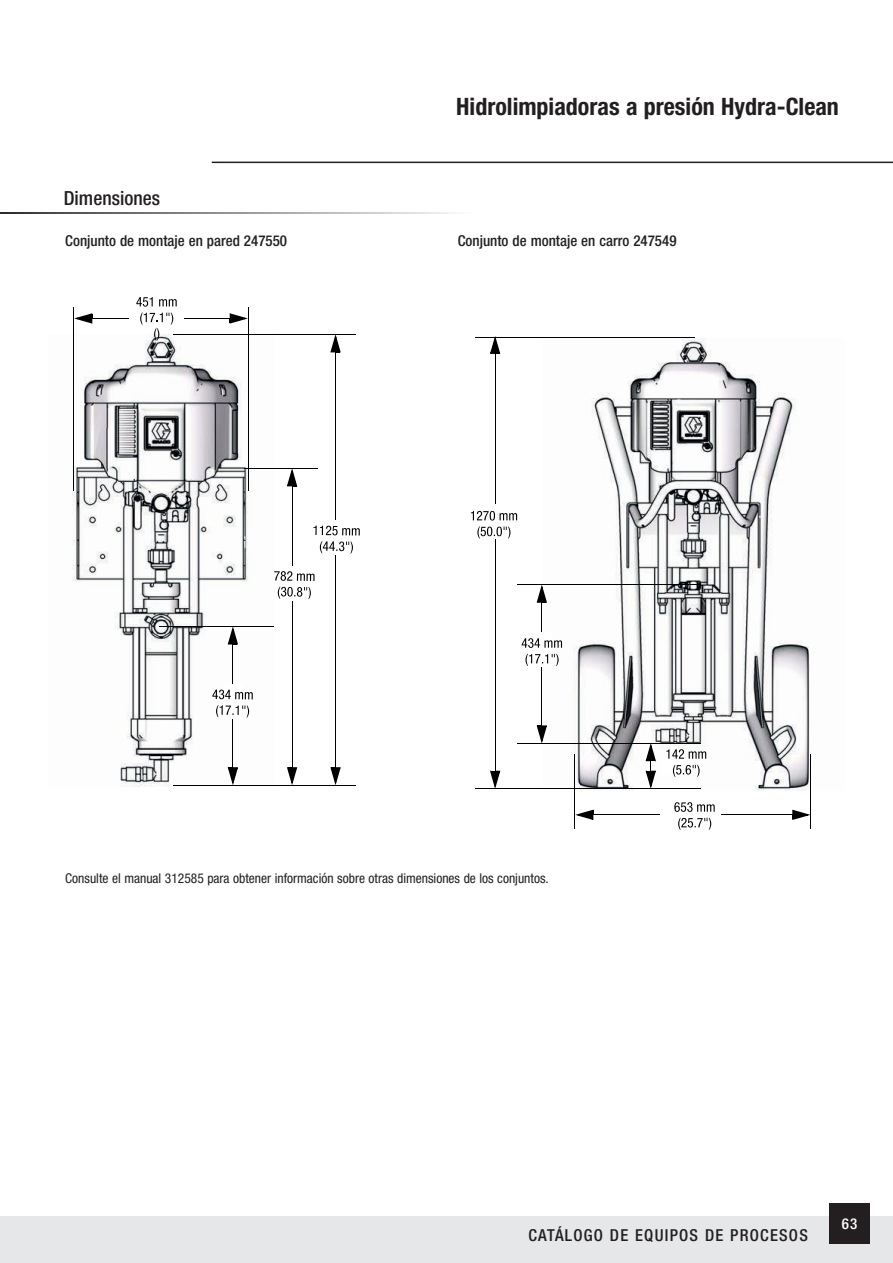
<style>
.page{position:relative;width:893px;height:1263px;background:#fff}
.page>*{position:absolute;margin:0;border:0;box-sizing:border-box;transform-origin:0 0}
.t1{font:700 condensed 24px "Helvetica Neue LT Std";color:#231f20}
.t2{font:500 condensed 19.5px "Helvetica Neue LT Std";color:#231f20}
.t3{font:500 condensed 16.5px "Helvetica Neue LT Std";letter-spacing:.075em;color:#231f20}
.t4{font:500 condensed 15px "Helvetica Neue LT Std";color:#231f20}
.t5{font:500 condensed 15px "Helvetica Neue LT Std";color:#fff}
.t6{font:condensed 13.5px "Helvetica Neue LT Std";color:#231f20}
</style>
<div class="page">
<div style="left:0;top:1216px;width:893px;height:47px;background:#e6e7e9"></div>
<div style="left:829px;top:1203px;width:41px;height:41px;background:#231f20"></div>
<hr style="left:212px;top:162px;width:681px;height:1px;background:#231f20">
<img style="left:72px;top:340px;width:181px;height:446px">
<img style="left:552px;top:338px;width:258px;height:452px">
<svg style="left:490px;top:336px;width:10px;height:18px"></svg>
<svg style="left:490px;top:771px;width:10px;height:17px"></svg>
<hr style="left:495px;top:354px;width:1px;height:417px;background:#000002">
<hr style="left:245px;top:468px;width:72px;height:1px;background:#000002">
<hr style="left:174px;top:785px;width:182px;height:1px;background:#000002">
<hr style="left:475px;top:788px;width:226px;height:1px;background:#000002">
<svg style="left:287px;top:469px;width:10px;height:17px"></svg>
<svg style="left:287px;top:767px;width:10px;height:18px"></svg>
<hr style="left:292px;top:486px;width:1px;height:281px;background:#000002">
<svg style="left:228px;top:627px;width:10px;height:17px"></svg>
<svg style="left:228px;top:767px;width:10px;height:18px"></svg>
<hr style="left:232px;top:644px;width:1px;height:123px;background:#000002">
<hr style="left:475px;top:337px;width:219px;height:1px;background:#000002">
<hr style="left:173px;top:334px;width:183px;height:1px;background:#000002">
<svg style="left:330px;top:335px;width:11px;height:17px"></svg>
<svg style="left:330px;top:767px;width:11px;height:18px"></svg>
<hr style="left:335px;top:352px;width:1px;height:415px;background:#000002">
<div style="left:327px;top:521px;width:19px;height:34px;background:#fff"></div>
<hr style="left:159px;top:626px;width:115px;height:1px;background:#000002">
<hr style="left:73px;top:307px;width:1px;height:183px;background:#000002">
<hr style="left:248px;top:307px;width:1px;height:183px;background:#000002">
<svg style="left:74px;top:313px;width:18px;height:11px"></svg>
<svg style="left:230px;top:313px;width:18px;height:11px"></svg>
<hr style="left:92px;top:318px;width:138px;height:1px;background:#000002">
<div style="left:129px;top:313px;width:54px;height:15px;background:#fff"></div>
<svg style="left:136px;top:297px;width:17px;height:10px"></svg>
<svg style="left:159px;top:299px;width:18px;height:7px"></svg>
<svg style="left:140px;top:313px;width:34px;height:27px"></svg>
<hr style="left:574px;top:754px;width:1px;height:75px;background:#000002">
<hr style="left:810px;top:754px;width:1px;height:75px;background:#000002">
<svg style="left:575px;top:810px;width:18px;height:10px"></svg>
<svg style="left:792px;top:810px;width:18px;height:10px"></svg>
<hr style="left:593px;top:814px;width:199px;height:1px;background:#000002">
<svg style="left:537px;top:585px;width:10px;height:18px"></svg>
<svg style="left:537px;top:725px;width:10px;height:18px"></svg>
<hr style="left:541px;top:602px;width:1px;height:123px;background:#000002">
<hr style="left:518px;top:743px;width:182px;height:1px;background:#000002">
<hr style="left:518px;top:584px;width:182px;height:1px;background:#000002">
<svg style="left:646px;top:744px;width:10px;height:44px"></svg>
<div style="left:660px;top:760px;width:23px;height:14px;background:#fff"></div>
<svg style="left:313px;top:525px;width:47px;height:10px"></svg>
<svg style="left:320px;top:541px;width:33px;height:12px"></svg>
<div style="left:285px;top:566px;width:19px;height:35px;background:#fff"></div>
<svg style="left:274px;top:571px;width:41px;height:10px"></svg>
<svg style="left:278px;top:587px;width:33px;height:12px"></svg>
<div style="left:223px;top:684px;width:19px;height:35px;background:#fff"></div>
<svg style="left:212px;top:689px;width:41px;height:10px"></svg>
<svg style="left:216px;top:705px;width:33px;height:12px"></svg>
<div style="left:486px;top:504px;width:19px;height:35px;background:#fff"></div>
<svg style="left:471px;top:511px;width:46px;height:27px"></svg>
<svg style="left:666px;top:749px;width:40px;height:10px"></svg>
<svg style="left:673px;top:765px;width:27px;height:12px"></svg>
<div style="left:533px;top:632px;width:19px;height:35px;background:#fff"></div>
<svg style="left:522px;top:638px;width:40px;height:10px"></svg>
<svg style="left:525px;top:654px;width:34px;height:12px"></svg>
<div style="left:660px;top:798px;width:61px;height:35px;background:#fff"></div>
<svg style="left:674px;top:802px;width:41px;height:10px"></svg>
<svg style="left:678px;top:818px;width:33px;height:12px"></svg>
<svg style="left:0;top:213px;width:455px;height:1px"></svg>
<h2 class="t2" style="left:64px;top:187px;width:98px">Dimensiones</h2>
<h1 class="t1" style="left:456px;top:92px;width:384px">Hidrolimpiadoras a presión Hydra-Clean</h1>
<p class="t4" style="left:65px;top:232px;width:223px">Conjunto de montaje en pared 247550</p>
<p class="t4" style="left:458px;top:232px;width:220px">Conjunto de montaje en carro 247549</p>
<p class="t6" style="left:65px;top:870px;width:485px">Consulte el manual 312585 para obtener información sobre otras dimensiones de los conjuntos.</p>
<p class="t3" style="left:528px;top:1225px;width:281px">catálogo de equipos de procesos</p>
<p class="t5" style="left:842px;top:1215px;width:17px">63</p>
</div>
